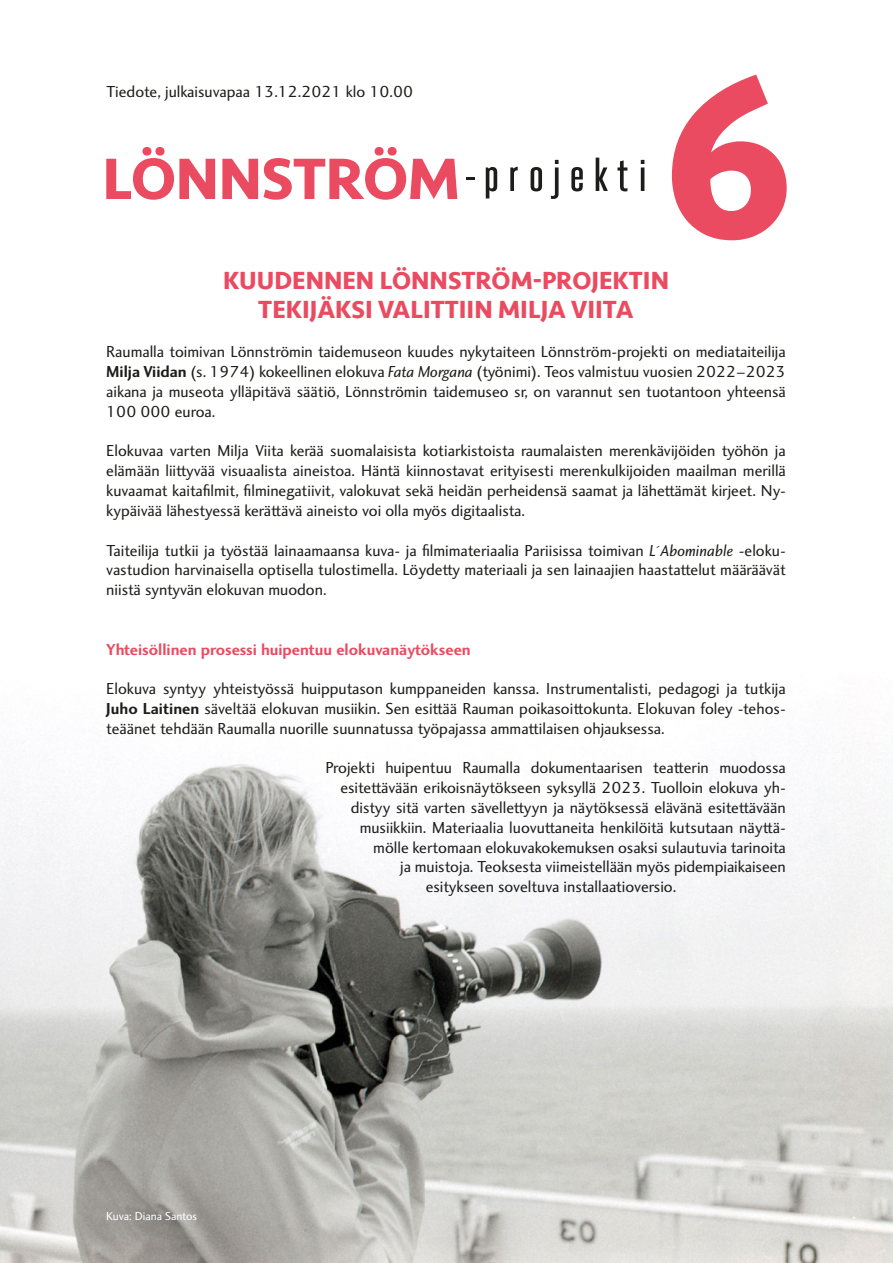
<style>
.page{position:relative;width:893px;height:1263px;background:#fff}
.page>*{position:absolute;margin:0;border:0;box-sizing:border-box;transform-origin:0 0}
.t1{font:700 25.5px/28.5px "Seravek";color:#ea4b61;text-align:center}
.t2{font:16.5px/19.8px "Charlotte Sans Std";color:#1d1d1b;text-align:justify}
.t3{font:700 16.5px "Charlotte Sans Std";color:#ea4b61}
.t4{font:12px "Charlotte Sans Std";color:#fff}
.s1{font-weight:700}
.s2{font-style:italic}
</style>
<div class="page">
<img style="left:0;top:748px;width:893px;height:515px">
<svg style="left:467px;top:177px;width:8px;height:3px"></svg>
<svg style="left:486px;top:167px;width:11px;height:31px"></svg>
<svg style="left:510px;top:167px;width:8px;height:24px"></svg>
<svg style="left:531px;top:167px;width:11px;height:24px"></svg>
<svg style="left:551px;top:160px;width:8px;height:39px"></svg>
<svg style="left:571px;top:167px;width:12px;height:24px"></svg>
<svg style="left:596px;top:158px;width:12px;height:33px"></svg>
<svg style="left:617px;top:160px;width:10px;height:31px"></svg>
<svg style="left:641px;top:160px;width:3px;height:4px"></svg>
<hr style="left:641px;top:167px;width:3px;height:24px;background:#1d1d1b">
<svg style="left:106px;top:147px;width:109px;height:53px"></svg>
<svg style="left:222px;top:159px;width:36px;height:40px"></svg>
<svg style="left:264px;top:147px;width:193px;height:53px"></svg>
<svg style="left:672px;top:75px;width:115px;height:165px"></svg>
<p class="t2" style="left:106px;top:82px;width:308px">Tiedote, julkaisuvapaa 13.12.2021 klo 10.00</p>
<h1 class="t1" style="left:223px;top:266px;width:447px">KUUDENNEN LÖNNSTRÖM-PROJEKTIN<br>TEKIJÄKSI VALITTIIN MILJA VIITA</h1>
<p class="t2" style="left:106px;top:342px;width:681px">Raumalla toimivan Lönnströmin taidemuseon kuudes nykytaiteen Lönnström-projekti on mediataiteilija <span class="s1">Milja Viidan</span> (s. 1974) kokeellinen elokuva <span class="s2">Fata Morgana</span> (työnimi). Teos valmistuu vuosien 2022–2023 aikana ja museota ylläpitävä säätiö, Lönnströmin taidemuseo sr, on varannut sen tuotantoon yhteensä 100 000 euroa.</p>
<p class="t2" style="left:106px;top:441px;width:681px">Elokuvaa varten Milja Viita kerää suomalaisista kotiarkistoista raumalaisten merenkävijöiden työhön ja elämään liittyvää visuaalista aineistoa. Häntä kiinnostavat erityisesti merenkulkijoiden maailman merillä kuvaamat kaitafilmit, filminegatiivit, valokuvat sekä heidän perheidensä saamat ja lähettämät kirjeet. Ny&shy;kypäivää lähestyessä kerättävä aineisto voi olla myös digitaalista.</p>
<p class="t2" style="left:106px;top:540px;width:681px">Taiteilija tutkii ja työstää lainaamaansa kuva- ja filmimateriaalia Pariisissa toimivan <span class="s2">L´Abominable</span> -eloku&shy;vastudion harvinaisella optisella tulostimella. Löydetty materiaali ja sen lainaajien haastattelut määräävät niistä syntyvän elokuvan muodon.</p>
<p class="t3" style="left:106px;top:639px;width:366px">Yhteisöllinen prosessi huipentuu elokuvanäytökseen</p>
<p class="t2" style="left:106px;top:679px;width:681px">Elokuva syntyy yhteistyössä huipputason kumppaneiden kanssa. Instrumentalisti, pedagogi ja tutkija <span class="s1">Juho Laitinen</span> säveltää elokuvan musiikin. Sen esittää Rauman poikasoittokunta. Elokuvan foley -tehos&shy;teäänet tehdään Raumalla nuorille suunnatussa työpajassa ammattilaisen ohjauksessa.</p>
<p class="t2" style="left:325px;top:758px;width:462px">Projekti huipentuu Raumalla dokumentaarisen teatterin muodossa</p>
<p class="t2" style="left:340px;top:778px;width:447px">esitettävään erikoisnäytökseen syksyllä 2023. Tuolloin elokuva yh-</p>
<p class="t2" style="left:351px;top:798px;width:436px">distyy sitä varten sävellettyyn ja näytöksessä elävänä esitettävään</p>
<p class="t2" style="left:360px;top:818px;width:427px">musiikkiin. Materiaalia luovuttaneita henkilöitä kutsutaan näyttä-</p>
<p class="t2" style="left:373px;top:837px;width:414px">mölle kertomaan elokuvakokemuksen osaksi sulautuvia tarinoita</p>
<p class="t2" style="left:400px;top:857px;width:387px">ja muistoja. Teoksesta viimeistellään myös pidempiaikaiseen</p>
<p class="t2" style="left:426px;top:877px;width:252px">esitykseen soveltuva installaatioversio.</p>
<p class="t4" style="left:106px;top:1209px;width:93px">Kuva: Diana Santos</p>
</div>
